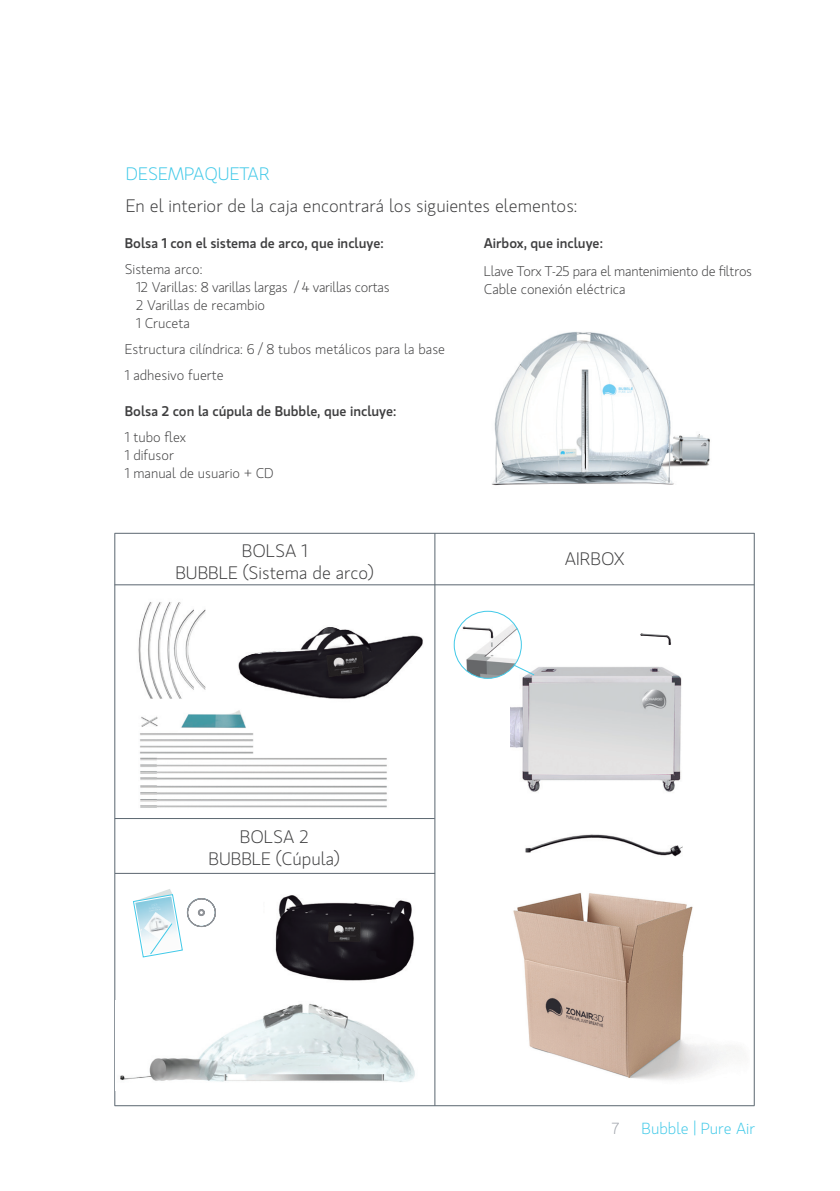
<style>
.page{position:relative;width:840px;height:1191px;background:#fff}
.page>*{position:absolute;margin:0;border:0;box-sizing:border-box;transform-origin:0 0}
.t1{font:300 18px/22px "Gloriola Std";color:#3e3e3f;text-align:center}
.t2{font:300 18px "Gloriola Std";color:#41c9e8}
.t3{font:300 16px "Gloriola Std";color:#41c9e8}
.t4{font:300 16px "Gloriola Std";color:#9fa3aa}
.t5{font:300 14px/18px "Gloriola Std";color:#3e3e3f}
.t6{font:500 14px "Gloriola Std";color:#3e3e3f}
.t7{font:300 14px/18px "Gloriola Std";letter-spacing:-.02em;color:#3e3e3f}
</style>
<div class="page">
<hr style="left:114px;top:533px;width:1px;height:572px;background:#5b6670">
<hr style="left:115px;top:873px;width:320px;height:1px;background:#5b6670">
<hr style="left:115px;top:818px;width:319px;height:1px;background:#5b6670">
<hr style="left:434px;top:533px;width:1px;height:572px;background:#5b6670">
<hr style="left:753px;top:533px;width:1px;height:572px;background:#5b6670">
<hr style="left:114px;top:584px;width:639px;height:1px;background:#5b6670">
<hr style="left:114px;top:533px;width:640px;height:1px;background:#5b6670">
<hr style="left:114px;top:1105px;width:640px;height:1px;background:#5b6670">
<img style="left:138px;top:602px;width:68px;height:97px">
<img style="left:139px;top:716px;width:248px;height:92px">
<img style="left:238px;top:627px;width:185px;height:72px">
<img style="left:513px;top:893px;width:226px;height:187px">
<img style="left:525px;top:834px;width:158px;height:23px">
<img style="left:640px;top:633px;width:30px;height:12px">
<img style="left:510px;top:666px;width:172px;height:126px">
<img style="left:454px;top:611px;width:67px;height:67px;border-radius:34px">
<div style="left:454px;top:611px;width:67px;height:67px;border:1px solid #41c9e8;border-radius:50%"></div>
<svg style="left:513px;top:664px;width:21px;height:11px"></svg>
<img style="left:120px;top:1003px;width:295px;height:79px">
<svg style="left:133px;top:889px;width:82px;height:68px"></svg>
<img style="left:275px;top:895px;width:139px;height:86px">
<img style="left:492px;top:332px;width:218px;height:154px">
<div style="left:163px;top:718px;width:45px;height:9px;background:#fff"></div>
<img style="left:178px;top:710px;width:74px;height:21px">
<p class="t2" style="left:126px;top:162px;width:145px">DESEMPAQUETAR</p>
<p class="t1" style="left:126px;top:195px;width:453px">En el interior de la caja encontrará los siguientes elementos:</p>
<p class="t6" style="left:125px;top:233px;width:260px">Bolsa 1 con el sistema de arco, que incluye:</p>
<p class="t5" style="left:136px;top:259px;width:255px;text-indent:-11px">Sistema arco:<br>12 Varillas: 8 varillas largas / 4 varillas cortas<br>2 Varillas de recambio<br>1 Cruceta</p>
<p class="t5" style="left:125px;top:335px;width:321px;line-height:26px">Estructura cilíndrica: 6 / 8 tubos metálicos para la base<br>1 adhesivo fuerte</p>
<p class="t6" style="left:125px;top:401px;width:273px">Bolsa 2 con la cúpula de Bubble, que incluye:</p>
<p class="t5" style="left:125px;top:427px;width:150px">1 tubo flex<br>1 difusor<br>1 manual de usuario + CD</p>
<p class="t1" style="left:175px;top:539px;width:200px">BOLSA 1<br>BUBBLE (Sistema de arco)</p>
<p class="t6" style="left:483px;top:233px;width:120px">Airbox, que incluye:</p>
<p class="t7" style="left:483px;top:261px;width:270px">Llave Torx T-25 para el mantenimiento de filtros<br>Cable conexión eléctrica</p>
<p class="t1" style="left:564px;top:548px;width:62px">AIRBOX</p>
<p class="t1" style="left:208px;top:825px;width:133px">BOLSA 2<br>BUBBLE (Cúpula)</p>
<p class="t4" style="left:611px;top:1118px;width:9px">7</p>
<p class="t3" style="left:641px;top:1118px;width:115px">Bubble | Pure Air</p>
</div>
